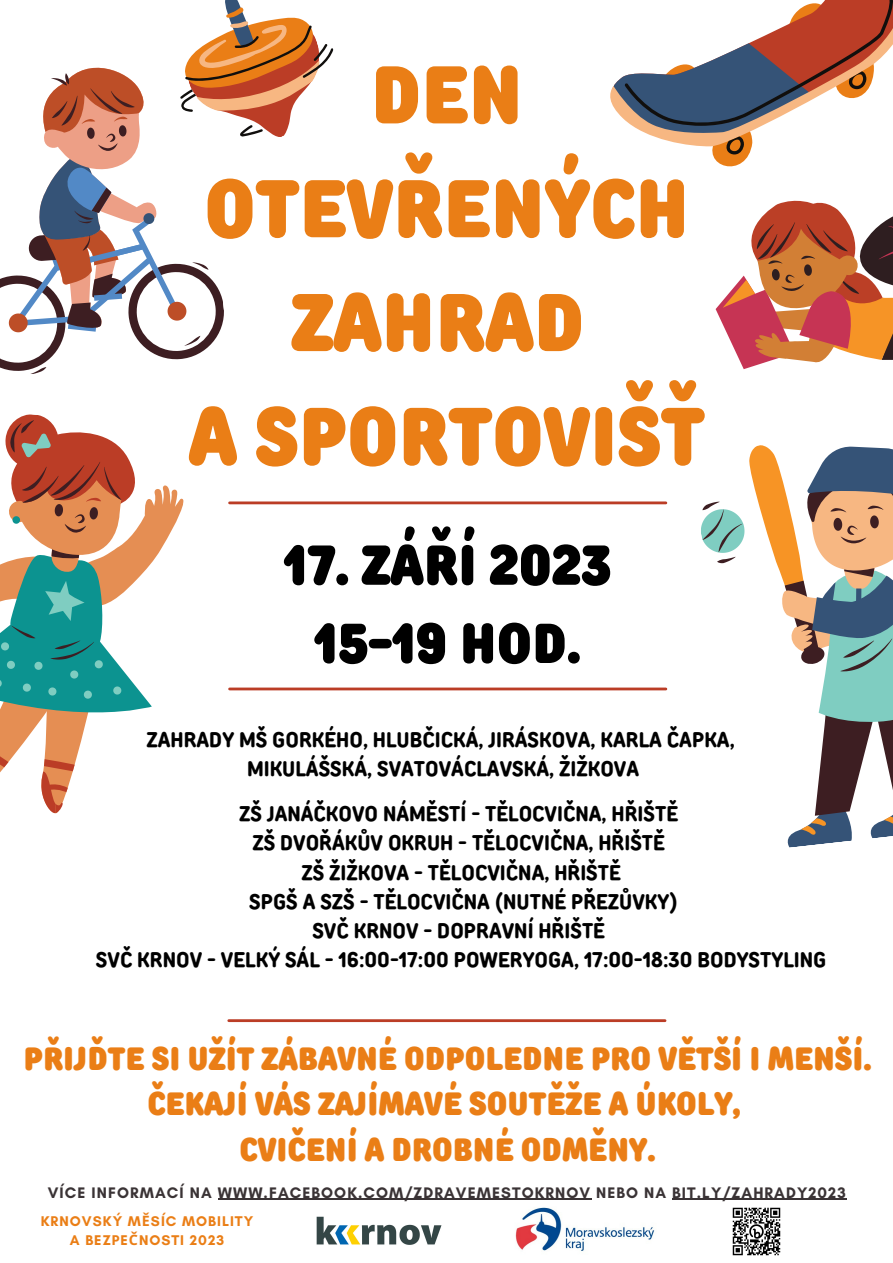
<style>
.page{position:relative;width:893px;height:1263px;background:#fff}
.page>*{position:absolute;margin:0;border:0;box-sizing:border-box;transform-origin:0 0}
.t1{font:900 81.53px/113.9px "TT Rounds Condensed";color:#ea7e16;text-align:center}
.t2{font:900 56.1px "TT Rounds Condensed";color:#000}
.t3{font:900 32.85px "TT Rounds Condensed";color:#ea7e16}
.t4{font:700 condensed 21.23px "TT Rounds Neue";color:#000}
.t5{font:700 15.52px "Glacial Indifference";letter-spacing:.07em;color:#3a3335}
.t6{font:700 14.33px/18.6px "Glacial Indifference";letter-spacing:.07em;color:#ea7e16;text-align:center}
.s1{font-family:"Noto Sans"}
</style>
<div class="page">
<svg style="left:701px;top:445px;width:192px;height:403px"></svg>
<svg style="left:715px;top:200px;width:178px;height:169px"></svg>
<svg style="left:0;top:414px;width:184px;height:400px"></svg>
<hr style="left:230px;top:501px;width:436px;height:3px;background:#bb3d26">
<svg style="left:610px;top:0;width:283px;height:166px"></svg>
<svg style="left:0;top:0;width:334px;height:374px"></svg>
<hr style="left:229px;top:1019px;width:436px;height:3px;background:#bb3d26">
<img style="left:506px;top:1198px;width:149px;height:53px">
<img style="left:316px;top:1216px;width:126px;height:29px">
<hr style="left:230px;top:687px;width:436px;height:3px;background:#bb3d26">
<img style="left:732px;top:1207px;width:49px;height:49px">
<hr style="left:218px;top:1199px;width:373px;height:1px;background:#3a3335">
<hr style="left:672px;top:1199px;width:175px;height:1px;background:#3a3335">
<p class="t1" style="left:204px;top:38px;width:486px">DEN<br>OTEVŘENÝCH<br>ZAHRAD</p>
<p class="t1" style="left:189px;top:379px;width:517px">A SPORTOVIŠŤ</p>
<p class="t2" style="left:284px;top:531px;width:329px">17. ZÁŘÍ 2023</p>
<p class="t2" style="left:314px;top:610px;width:268px">15-19 HOD.</p>
<p class="t4" style="left:146px;top:725px;width:590px">ZAHRADY MŠ GORKÉHO, HLUBČICKÁ, JIRÁSKOVA, KARLA ČAPKA,</p>
<p class="t4" style="left:247px;top:754px;width:394px">MIKULÁŠSKÁ, SVATOVÁCLAVSKÁ, ŽIŽKOVA</p>
<p class="t4" style="left:239px;top:799px;width:440px">ZŠ JANÁČKOVO NÁMĚSTÍ - TĚLOCVIČNA, HŘIŠTĚ</p>
<p class="t4" style="left:252px;top:828px;width:414px">ZŠ DVOŘÁKŮV OKRUH - TĚLOCVIČNA, HŘIŠTĚ</p>
<p class="t4" style="left:301px;top:858px;width:321px">ZŠ ŽIŽKOVA - TĚLOCVIČNA, HŘIŠTĚ</p>
<p class="t4" style="left:249px;top:887px;width:430px">SPGŠ A SZŠ - TĚLOCVIČNA (NUTNÉ PŘEZŮVKY)</p>
<p class="t4" style="left:312px;top:916px;width:294px">SVČ KRNOV - DOPRAVNÍ HŘIŠTĚ</p>
<p class="t4" style="left:96px;top:946px;width:732px">SVČ KRNOV - VELKÝ SÁL - 16:00-17:00 POWERYOGA, 17:00-18:30 BODYSTYLING</p>
<p class="t3" style="left:23px;top:1038px;width:849px">PŘIJĎTE SI UŽÍT ZÁBAVNÉ ODPOLEDNE PRO VĚTŠÍ I MENŠÍ.</p>
<p class="t3" style="left:147px;top:1084px;width:595px">ČEKAJÍ VÁS ZAJÍMAVÉ SOUTĚŽE A ÚKOLY,</p>
<p class="t3" style="left:239px;top:1129px;width:417px">CVIČENÍ A DROBNÉ ODMĚNY.</p>
<p class="t5" style="left:48px;top:1183px;width:799px">VÍCE INFORMACÍ NA WWW.FACEBOOK.COM/ZDRAVEMESTOKRNOV NEBO NA BIT.LY/ZAHRADY2023</p>
<p class="t6" style="left:41px;top:1212px;width:214px">KRNOVSKÝ M<span class="s1">Ě</span>SÍC MOBILITY<br>A BEZPE<span class="s1">Č</span>NOSTI 2023</p>
</div>
